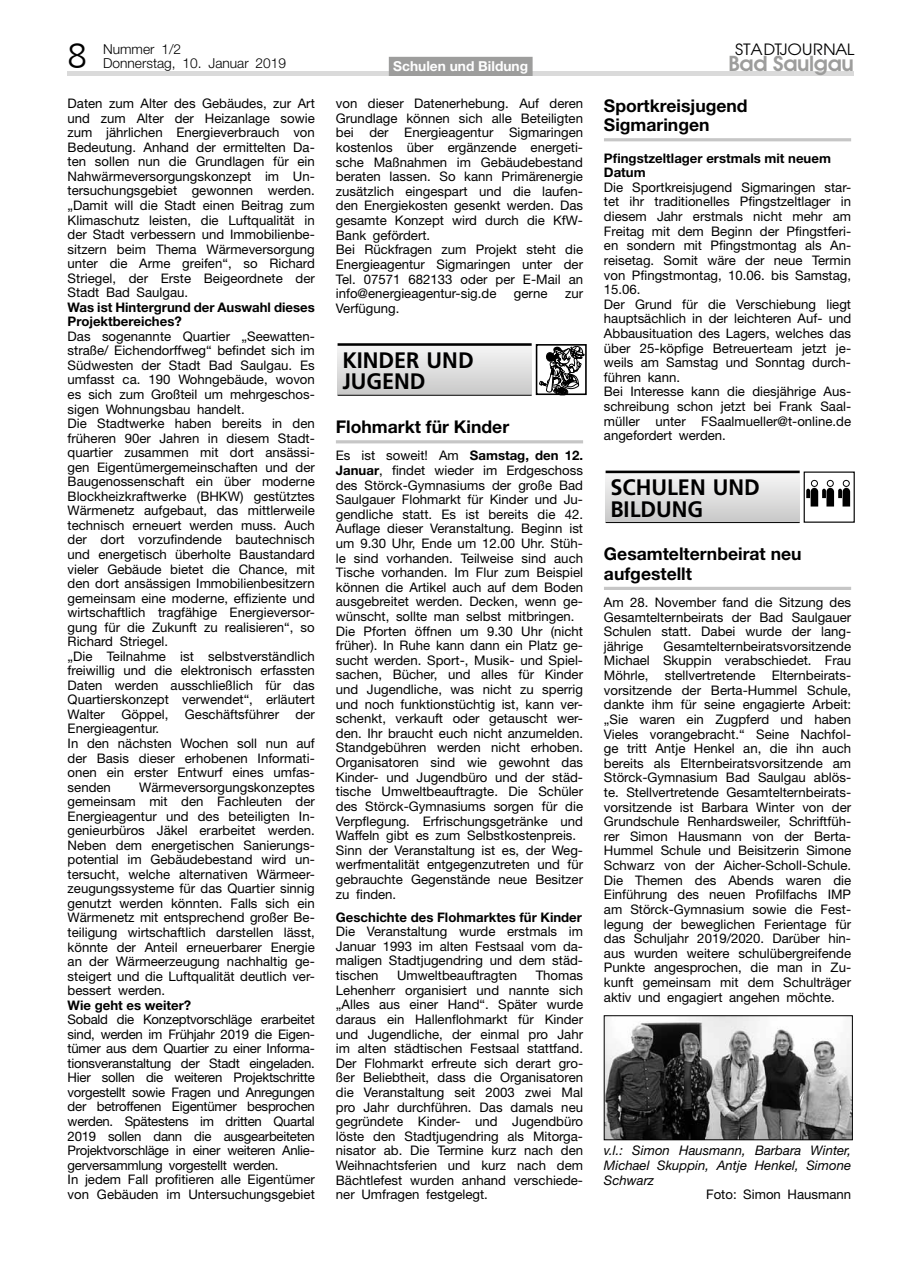
<style>
.page{position:relative;width:902px;height:1280px;background:#fff}
.page>*{position:absolute;margin:0;border:0;box-sizing:border-box;transform-origin:0 0}
.t1{font:300 35.1px "Frutiger";color:#000}
.t2{font:700 22.35px/21.8px "Frutiger";color:#000}
.t3{font:600 21.45px "Avant Garde Two BQ";letter-spacing:-.02em;color:#9d9d9c}
.t4{font:700 17.55px/19.5px "Helvetica Neue";color:#000}
.t5{font:16.35px "Avant Garde Two BQ";color:#000;scale:1.08 1}
.t6{font:300 13.65px/13.5px "Helvetica Neue";color:#000}
.t7{font:700 13.65px "Helvetica Neue";color:#fff}
.t8{font:13.2px/14.5px "Helvetica Neue";color:#000;text-align:justify}
.t9{font:13.2px/14.5px "Helvetica Neue";letter-spacing:-.02em;color:#000}
.t10{font:700 13.2px/14.5px "Helvetica Neue";color:#000}
.t11{font:italic 13.2px/14.5px "Helvetica Neue";color:#000;text-align:justify}
.s1{font-weight:700}
</style>
<div class="page">
<div style="left:68px;top:71px;width:785px;height:5px;background:#dadada"></div>
<div style="left:389px;top:57px;width:143px;height:19px;background:#9d9d9c"></div>
<hr style="left:336px;top:440px;width:247px;height:3px;background:#c6c6c6">
<svg style="left:337px;top:343px;width:249px;height:53px"></svg>
<hr style="left:337px;top:343px;width:194px;height:3px;background:#000">
<hr style="left:337px;top:395px;width:194px;height:1px;background:#000">
<hr style="left:604px;top:138px;width:247px;height:3px;background:#c6c6c6">
<hr style="left:604px;top:587px;width:247px;height:3px;background:#c6c6c6">
<div style="left:605px;top:473px;width:194px;height:49px;background:linear-gradient(to bottom,#f6f6f6,#c8c8c8)"></div>
<svg style="left:806px;top:480px;width:44px;height:26px"></svg>
<hr style="left:605px;top:471px;width:194px;height:2px;background:#000">
<hr style="left:605px;top:522px;width:194px;height:1px;background:#000">
<img style="left:606px;top:1017px;width:244px;height:121px">
<div style="left:604px;top:1015px;width:248px;height:125px;border:1px solid #000"></div>
<h1 class="t1" style="left:68px;top:36px;width:21px">8</h1>
<p class="t6" style="left:103px;top:42px;width:184px">Nummer 1/2<br>Donnerstag, 10. Januar 2019</p>
<p class="t5" style="left:735px;top:40px;width:112px">STADTJOURNAL</p>
<p class="t7" style="left:393px;top:58px;width:136px">Schulen und Bildung</p>
<h3 class="t3" style="left:728px;top:51px;width:127px">Bad Saulgau</h3>
<p class="t8" style="left:68px;top:96px;width:249px">Daten zum Alter des Gebäudes, zur Art und zum Alter der Heizanlage sowie zum jährlichen Energieverbrauch von Bedeutung. Anhand der ermittelten Da&shy;ten sollen nun die Grundlagen für ein Nahwärmeversorgungskonzept im Un&shy;tersuchungsgebiet gewonnen werden. „Damit will die Stadt einen Beitrag zum Klimaschutz leisten, die Luftqualität in der Stadt verbessern und Immobilienbe&shy;sitzern beim Thema Wärmeversorgung unter die Arme greifen“, so Richard Striegel, der Erste Beigeordnete der Stadt Bad Saulgau.</p>
<p class="t10" style="left:68px;top:299px;width:249px">Was ist Hintergrund der Auswahl dieses<br>Projektbereiches?</p>
<p class="t8" style="left:68px;top:329px;width:249px;text-align:left">Das sogenannte Quartier „Seewatten&shy;straße/ Eichendorffweg“ befindet sich im Südwesten der Stadt Bad Saulgau. Es umfasst ca. 190 Wohngebäude, wovon es sich zum Großteil um mehrgeschos&shy;sigen Wohnungsbau handelt.<br>Die Stadtwerke haben bereits in den früheren 90er Jahren in diesem Stadt&shy;quartier zusammen mit dort ansässi&shy;gen Eigentümergemeinschaften und der Baugenossenschaft ein über moderne Blockheizkraftwerke (BHKW) gestütztes Wärmenetz aufgebaut, das mittlerweile technisch erneuert werden muss. Auch der dort vorzufindende bautechnisch und energetisch überholte Baustandard vieler Gebäude bietet die Chance, mit den dort ansässigen Immobilienbesitzern gemeinsam eine moderne, effiziente und wirtschaftlich tragfähige Energieversor&shy;gung für die Zukunft zu realisieren“, so Richard Striegel.<br>„Die Teilnahme ist selbstverständlich freiwillig und die elektronisch erfassten Daten werden ausschließlich für das Quartierskonzept verwendet“, erläutert Walter Göppel, Geschäftsführer der Energieagentur.<br>In den nächsten Wochen soll nun auf der Basis dieser erhobenen Informati&shy;onen ein erster Entwurf eines umfas&shy;senden</p>
<p class="t8" style="left:68px;top:779px;width:249px;text-indent:72px">Wärmeversorgungskonzeptes gemeinsam mit den Fachleuten der Energieagentur und des beteiligten In&shy;genieurbüros Jäkel erarbeitet werden.<br>Neben dem energetischen Sanierungs&shy;potential im Gebäudebestand wird un&shy;tersucht, welche alternativen Wärmeer&shy;zeugungssysteme für das Quartier sinnig genutzt werden könnten. Falls sich ein Wärmenetz mit entsprechend großer Be&shy;teiligung wirtschaftlich darstellen lässt, könnte der Anteil erneuerbarer Energie an der Wärmeerzeugung nachhaltig ge&shy;steigert und die Luftqualität deutlich ver&shy;bessert werden.</p>
<p class="t10" style="left:68px;top:997px;width:125px">Wie geht es weiter?</p>
<p class="t9" style="left:68px;top:1012px;width:249px">Sobald die Konzeptvorschläge erarbeitet sind, werden im Frühjahr 2019 die Eigen&shy;tümer aus dem Quartier zu einer Informa&shy;tionsveranstaltung der Stadt eingeladen.<br>Hier sollen die weiteren Projektschritte vorgestellt sowie Fragen und Anregungen der betroffenen Eigentümer besprochen werden. Spätestens im dritten Quartal 2019 sollen dann die ausgearbeiteten Projektvorschläge in einer weiteren Anlie&shy;gerversammlung vorgestellt werden.<br>In jedem Fall profitieren alle Eigentümer von Gebäuden im Untersuchungsgebiet</p>
<p class="t8" style="left:336px;top:96px;width:249px;text-align:left">von dieser Datenerhebung. Auf deren Grundlage können sich alle Beteiligten bei der Energieagentur Sigmaringen kostenlos über ergänzende energeti&shy;sche Maßnahmen im Gebäudebestand beraten lassen. So kann Primärenergie zusätzlich eingespart und die laufen&shy;den Energiekosten gesenkt werden. Das gesamte Konzept wird durch die KfW-Bank gefördert.<br>Bei Rückfragen zum Projekt steht die Energieagentur Sigmaringen unter der Tel. 07571 682133 oder per E-Mail an info@energieagentur-sig.de</p>
<p class="t8" style="left:514px;top:286px;width:35px">gerne</p>
<p class="t8" style="left:565px;top:286px;width:20px">zur</p>
<p class="t8" style="left:336px;top:301px;width:65px">Verfügung.</p>
<h2 class="t2" style="left:342px;top:349px;width:133px">KINDER UND<br>JUGEND</h2>
<h3 class="t4" style="left:336px;top:417px;width:175px">Flohmarkt für Kinder</h3>
<p class="t8" style="left:336px;top:448px;width:249px;text-align:left">Es ist soweit! Am <span class="s1">Samstag, den 12.<br>Januar</span>, findet wieder im Erdgeschoss des Störck-Gymnasiums der große Bad Saulgauer Flohmarkt für Kinder und Ju&shy;gendliche statt. Es ist bereits die 42.<br>Auflage dieser Veranstaltung. Beginn ist um 9.30 Uhr, Ende um 12.00 Uhr. Stüh&shy;le sind vorhanden. Teilweise sind auch Tische vorhanden. Im Flur zum Beispiel können die Artikel auch auf dem Boden ausgebreitet werden. Decken, wenn ge&shy;wünscht, sollte man selbst mitbringen.<br>Die Pforten öffnen um 9.30 Uhr (nicht früher). In Ruhe kann dann ein Platz ge&shy;sucht werden. Sport-, Musik- und Spiel&shy;sachen, Bücher, und alles für Kinder und Jugendliche, was nicht zu sperrig und noch funktionstüchtig ist, kann ver&shy;schenkt, verkauft oder getauscht wer&shy;den. Ihr braucht euch nicht anzumelden.<br>Standgebühren werden nicht erhoben.<br>Organisatoren sind wie gewohnt das Kinder- und Jugendbüro und der städ&shy;tische Umweltbeauftragte. Die Schüler des Störck-Gymnasiums sorgen für die Verpflegung. Erfrischungsgetränke und Waffeln gibt es zum Selbstkostenpreis.<br>Sinn der Veranstaltung ist es, der Weg&shy;werfmentalität entgegenzutreten und für gebrauchte Gegenstände neue Besitzer zu finden.</p>
<p class="t10" style="left:336px;top:909px;width:247px">Geschichte des Flohmarktes für Kinder</p>
<p class="t8" style="left:336px;top:924px;width:249px">Die Veranstaltung wurde erstmals im Januar 1993 im alten Festsaal vom da&shy;maligen Stadtjugendring und dem städ&shy;tischen</p>
<p class="t8" style="left:397px;top:968px;width:121px">Umweltbeauftragten</p>
<p class="t8" style="left:336px;top:968px;width:249px;text-indent:200px">Thomas Lehenherr organisiert und nannte sich „Alles aus einer Hand“. Später wurde daraus ein Hallenflohmarkt für Kinder und Jugendliche, der einmal pro Jahr im alten städtischen Festsaal stattfand.<br>Der Flohmarkt erfreute sich derart gro&shy;ßer Beliebtheit, dass die Organisatoren die Veranstaltung seit 2003 zwei Mal pro Jahr durchführen. Das damals neu gegründete Kinder- und Jugendbüro löste den Stadtjugendring als Mitorga&shy;nisator ab. Die Termine kurz nach den Weihnachtsferien und kurz nach dem Bächtlefest wurden anhand verschiede&shy;ner Umfragen festgelegt.</p>
<h3 class="t4" style="left:604px;top:95px;width:145px">Sportkreisjugend<br>Sigmaringen</h3>
<p class="t10" style="left:604px;top:150px;width:228px">Pfingstzeltlager erstmals mit neuem<br>Datum</p>
<p class="t8" style="left:604px;top:180px;width:249px;text-align:left">Die Sportkreisjugend Sigmaringen star&shy;tet ihr traditionelles Pfingstzeltlager in diesem Jahr erstmals nicht mehr am Freitag mit dem Beginn der Pfingstferi&shy;en sondern mit Pfingstmontag als An&shy;reisetag. Somit wäre der neue Termin von Pfingstmontag, 10.06. bis Samstag, 15.06.<br>Der Grund für die Verschiebung liegt hauptsächlich in der leichteren Auf- und Abbausituation des Lagers, welches das über 25-köpfige Betreuerteam jetzt je&shy;weils am Samstag und Sonntag durch&shy;führen kann.<br>Bei Interesse kann die diesjährige Aus&shy;schreibung schon jetzt bei Frank Saal&shy;müller unter FSaalmueller@t-online.de angefordert werden.</p>
<h2 class="t2" style="left:610px;top:476px;width:151px">SCHULEN UND<br>BILDUNG</h2>
<h3 class="t4" style="left:604px;top:544px;width:199px">Gesamtelternbeirat neu aufgestellt</h3>
<p class="t8" style="left:604px;top:595px;width:249px">Am 28. November fand die Sitzung des Gesamtelternbeirats der Bad Saulgauer Schulen statt. Dabei wurde der lang&shy;jährige</p>
<p class="t8" style="left:604px;top:639px;width:249px;text-indent:60px">Gesamtelternbeiratsvorsitzende Michael Skuppin verabschiedet. Frau Möhrle, stellvertretende Elternbeirats&shy;vorsitzende der Berta-Hummel Schule, dankte ihm für seine engagierte Arbeit: „Sie waren ein Zugpferd und haben Vieles vorangebracht.“ Seine Nachfol&shy;ge tritt Antje Henkel an, die ihn auch bereits als Elternbeiratsvorsitzende am Störck-Gymnasium Bad Saulgau ablös&shy;te. Stellvertretende Gesamtelternbeirats&shy;vorsitzende ist Barbara Winter von der Grundschule Renhardsweiler, Schriftfüh&shy;rer Simon Hausmann von der Berta-Hummel Schule und Beisitzerin Simone Schwarz von der Aicher-Scholl-Schule.<br>Die Themen des Abends waren die Einführung des neuen Profilfachs IMP am Störck-Gymnasium sowie die Fest&shy;legung der beweglichen Ferientage für das Schuljahr 2019/2020. Darüber hin&shy;aus wurden weitere schulübergreifende Punkte angesprochen, die man in Zu&shy;kunft gemeinsam mit dem Schulträger aktiv und engagiert angehen möchte.</p>
<p class="t11" style="left:604px;top:1143px;width:249px">v.l.: Simon Hausmann, Barbara Winter, Michael Skuppin, Antje Henkel, Simone Schwarz</p>
<p class="t8" style="left:706px;top:1187px;width:146px">Foto: Simon Hausmann</p>
</div>
